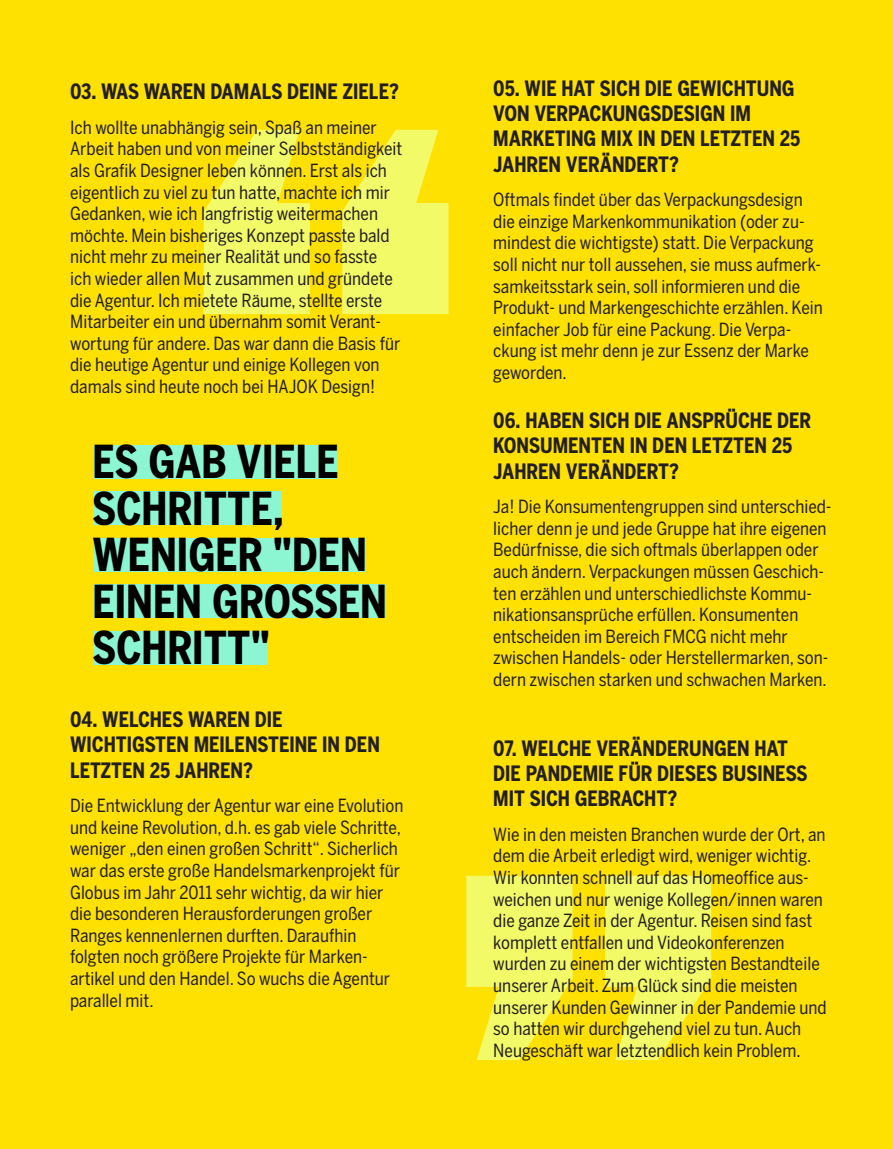
<style>
.page{position:relative;width:893px;height:1149px;background:#fff}
.page>*{position:absolute;margin:0;border:0;box-sizing:border-box;transform-origin:0 0}
.t1{font:900 600px/745.3px "Benton Gothic Cond";color:#f3fa68;text-align:center}
.t2{font:700 45px/46.5px "Benton Gothic Cond";color:#000}
.t3{font:700 21px/25.2px "Benton Gothic Cond";color:#231f20}
.t4{font:18px/21.6px "Benton Sans Cond";color:#231f20}
</style>
<div class="page">
<div style="left:0;top:0;width:893px;height:1148px;background:#fee100"></div>
<div style="left:94px;top:445px;width:243px;height:33px;background:#8cf5d2"></div>
<div style="left:94px;top:491px;width:188px;height:33px;background:#8cf5d2"></div>
<div style="left:94px;top:538px;width:270px;height:33px;background:#8cf5d2"></div>
<div style="left:94px;top:584px;width:291px;height:33px;background:#8cf5d2"></div>
<div style="left:94px;top:631px;width:174px;height:33px;background:#8cf5d2"></div>
<p class="t3" style="left:493px;top:76px;width:309px">05. WIE HAT SICH DIE GEWICHTUNG<br>VON VERPACKUNGSDESIGN IM<br>MARKETING MIX IN DEN LETZTEN 25<br>JAHREN VERÄNDERT?</p>
<p class="t4" style="left:493px;top:188px;width:331px">Oftmals findet über das Verpackungsdesign die einzige Markenkommunikation (oder zu&shy;mindest die wichtigste) statt. Die Verpackung soll nicht nur toll aussehen, sie muss aufmerk&shy;samkeitsstark sein, soll informieren und die Produkt- und Markengeschichte erzählen. Kein einfacher Job für eine Packung. Die Verpa&shy;ckung ist mehr denn je zur Essenz der Marke geworden.</p>
<p class="t3" style="left:493px;top:408px;width:319px">06. HABEN SICH DIE ANSPRÜCHE DER<br>KONSUMENTEN IN DEN LETZTEN 25<br>JAHREN VERÄNDERT?</p>
<p class="t4" style="left:493px;top:495px;width:340px">Ja! Die Konsumentengruppen sind unterschied&shy;licher denn je und jede Gruppe hat ihre eigenen Bedürfnisse, die sich oftmals überlappen oder auch ändern. Verpackungen müssen Geschich&shy;ten erzählen und unterschiedlichste Kommu&shy;nikationsansprüche erfüllen. Konsumenten entscheiden im Bereich FMCG nicht mehr zwischen Handels- oder Herstellermarken, son&shy;dern zwischen starken und schwachen Marken.</p>
<p class="t3" style="left:70px;top:79px;width:330px">03. WAS WAREN DAMALS DEINE ZIELE?</p>
<p class="t4" style="left:70px;top:116px;width:334px">Ich wollte unabhängig sein, Spaß an meiner Arbeit haben und von meiner Selbstständigkeit als Grafik Designer leben können. Erst als ich eigentlich zu viel zu tun hatte, machte ich mir Gedanken, wie ich langfristig weitermachen möchte. Mein bisheriges Konzept passte bald nicht mehr zu meiner Realität und so fasste ich wieder allen Mut zusammen und gründete die Agentur. Ich mietete Räume, stellte erste Mitarbeiter ein und übernahm somit Verant&shy;wortung für andere. Das war dann die Basis für die heutige Agentur und einige Kollegen von damals sind heute noch bei HAJOK Design!</p>
<h1 class="t1" style="left:178px;top:-5px;width:559px">“ ”</h1>
<h2 class="t2" style="left:92px;top:439px;width:296px">ES GAB VIELE<br>SCHRITTE,<br>WENIGER "DEN<br>EINEN GROSSEN<br>SCHRITT"</h2>
<p class="t3" style="left:70px;top:707px;width:311px">04. WELCHES WAREN DIE<br>WICHTIGSTEN MEILENSTEINE IN DEN<br>LETZTEN 25 JAHREN?</p>
<p class="t4" style="left:70px;top:794px;width:335px">Die Entwicklung der Agentur war eine Evolution und keine Revolution, d.h. es gab viele Schritte, weniger „den einen großen Schritt“. Sicherlich war das erste große Handelsmarkenprojekt für Globus im Jahr 2011 sehr wichtig, da wir hier die besonderen Herausforderungen großer Ranges kennenlernen durften. Daraufhin folgten noch größere Projekte für Marken&shy;artikel und den Handel. So wuchs die Agentur parallel mit.</p>
<p class="t3" style="left:493px;top:735px;width:316px">07. WELCHE VERÄNDERUNGEN HAT<br>DIE PANDEMIE FÜR DIESES BUSINESS<br>MIT SICH GEBRACHT?</p>
<p class="t4" style="left:493px;top:823px;width:335px">Wie in den meisten Branchen wurde der Ort, an dem die Arbeit erledigt wird, weniger wichtig.<br>Wir konnten schnell auf das Homeoffice aus&shy;weichen und nur wenige Kollegen/innen waren die ganze Zeit in der Agentur. Reisen sind fast komplett entfallen und Videokonferenzen wurden zu einem der wichtigsten Bestandteile unserer Arbeit. Zum Glück sind die meisten unserer Kunden Gewinner in der Pandemie und so hatten wir durchgehend viel zu tun. Auch Neugeschäft war letztendlich kein Problem.</p>
</div>
